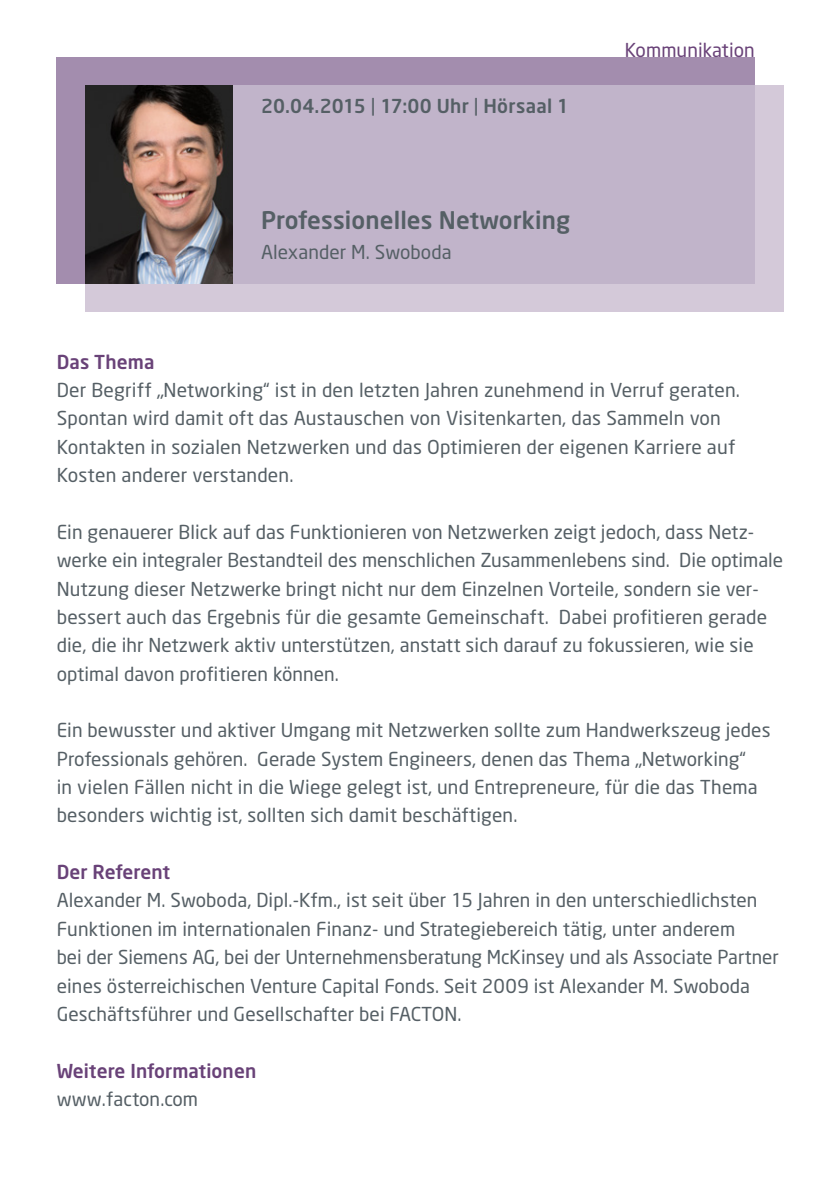
<style>
.page{position:relative;width:840px;height:1191px;background:#fff}
.page>*{position:absolute;margin:0;border:0;box-sizing:border-box;transform-origin:0 0}
.t1{font:500 24px "Neo Sans";letter-spacing:.005em;color:#555f65}
.Copy{font:19px/28.4px "Neo Sans";letter-spacing:.005em;color:#555f65}
.Copy-2{font:500 19px "Neo Sans";letter-spacing:.005em;color:#694278}
.t2{font:500 19px "Neo Sans";letter-spacing:.015em;color:#555f65}
.t3{font:19px "Neo Sans";letter-spacing:.005em;color:#694278}
.Copy-3{font:500 19px "Neo Sans";letter-spacing:-.015em;color:#694278}
.s1{font-weight:400}
</style>
<div class="page">
<div style="left:57px;top:57px;width:697px;height:226px;background:#a38dae"></div>
<div style="left:85px;top:85px;width:697px;height:227px;background:#d4c9d9"></div>
<div style="left:85px;top:85px;width:669px;height:198px;background:#c1b4ca"></div>
<img style="left:85px;top:85px;width:147px;height:198px">
<p class="t2" style="left:261px;top:94px;width:309px">20.04.2015 <span class="s1">|</span> 17:00 Uhr <span class="s1">|</span> Hörsaal 1</p>
<p class="t1" style="left:261px;top:204px;width:310px">Professionelles Networking</p>
<p class="Copy" style="left:261px;top:237px;width:192px">Alexander M. Swoboda</p>
<p class="t3" style="left:624px;top:38px;width:132px">Kommunikation</p>
<p class="Copy-2" style="left:57px;top:350px;width:99px">Das Thema</p>
<p class="Copy" style="left:57px;top:375px;width:684px">Der Begriff „Networking“ ist in den letzten Jahren zunehmend in Verruf geraten.<br>Spontan wird damit oft das Austauschen von Visitenkarten, das Sammeln von Kontakten in sozialen Netzwerken und das Optimieren der eigenen Karriere auf Kosten anderer verstanden.</p>
<p class="Copy" style="left:57px;top:517px;width:727px">Ein genauerer Blick auf das Funktionieren von Netzwerken zeigt jedoch, dass Netz&shy;werke ein integraler Bestandteil des menschlichen Zusammenlebens sind. Die optimale Nutzung dieser Netzwerke bringt nicht nur dem Einzelnen Vorteile, sondern sie ver&shy;bessert auch das Ergebnis für die gesamte Gemeinschaft. Dabei profitieren gerade die, die ihr Netzwerk aktiv unterstützen, anstatt sich darauf zu fokussieren, wie sie optimal davon profitieren können.</p>
<p class="Copy" style="left:57px;top:716px;width:715px">Ein bewusster und aktiver Umgang mit Netzwerken sollte zum Handwerkszeug jedes Professionals gehören. Gerade System Engineers, denen das Thema „Networking“<br>in vielen Fällen nicht in die Wiege gelegt ist, und Entrepreneure, für die das Thema besonders wichtig ist, sollten sich damit beschäftigen.</p>
<p class="Copy-3" style="left:57px;top:860px;width:115px">Der Referent</p>
<p class="Copy" style="left:57px;top:886px;width:723px">Alexander M. Swoboda, Dipl.-Kfm., ist seit über 15 Jahren in den unterschiedlichsten Funktionen im internationalen Finanz- und Strategiebereich tätig, unter anderem<br>bei der Siemens AG, bei der Unternehmensberatung McKinsey und als Associate Partner eines österreichischen Venture Capital Fonds. Seit 2009 ist Alexander M. Swoboda Geschäftsführer und Gesellschafter bei FACTON.</p>
<p class="Copy-2" style="left:57px;top:1058px;width:201px">Weitere Informationen</p>
<p class="Copy" style="left:57px;top:1084px;width:143px">www.facton.com</p>
</div>
